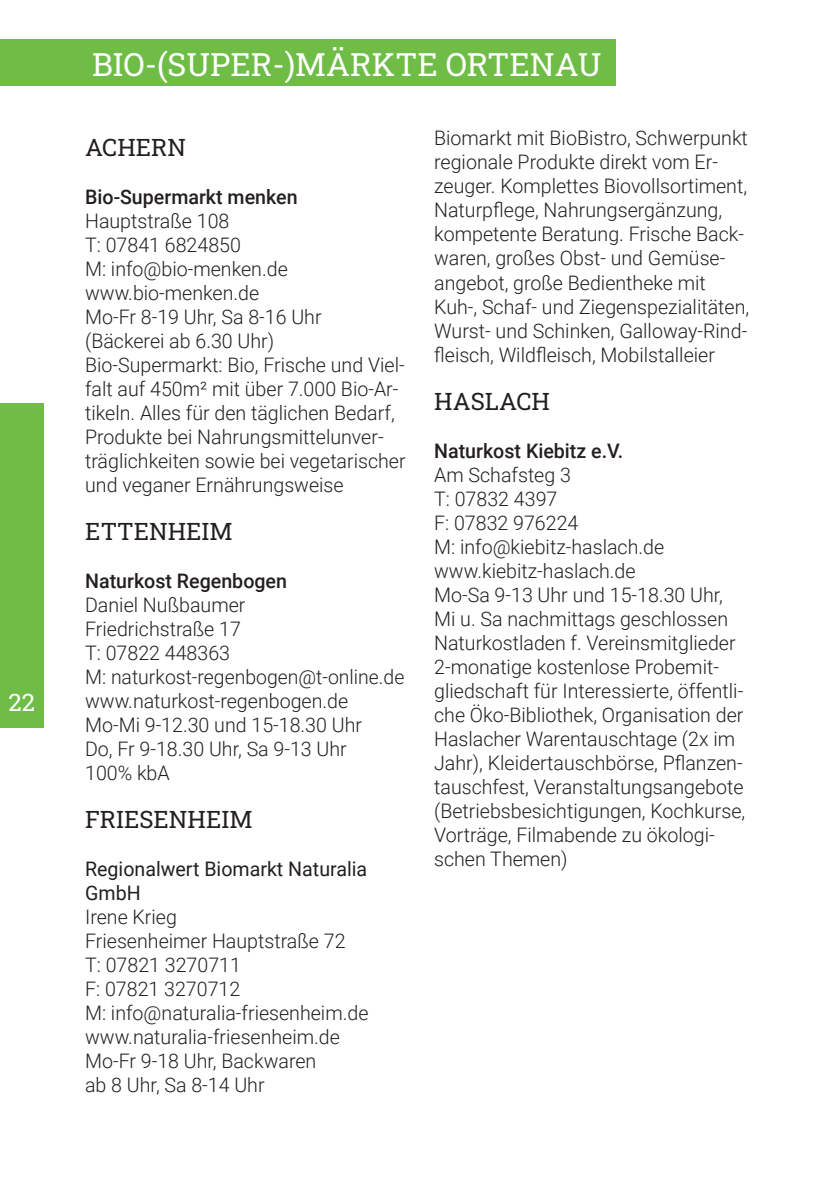
<style>
.page{position:relative;width:840px;height:1191px;background:#fff}
.page>*{position:absolute;margin:0;border:0;box-sizing:border-box;transform-origin:0 0}
.t1{font:32px "Roboto Slab";color:#fff}
.t2{font:24px "Roboto Slab";color:#231f20}
.t3{font:24px "Roboto Slab";color:#fff}
.t4{font:300 20px/24px "Roboto";color:#231f20}
.t5{font:500 20px "Roboto";color:#231f20}
.t6{font:20px/24px "Roboto";color:#231f20}
</style>
<div class="page">
<div style="left:0;top:403px;width:44px;height:324px;background:#6fbd46"></div>
<div style="left:0;top:40px;width:615px;height:46px;background:#6fbd46"></div>
<p class="t3" style="left:9px;top:691px;width:28px">22</p>
<h1 class="t1" style="left:92px;top:51px;width:510px">BIO-(SUPER-)MÄRKTE ORTENAU</h1>
<p class="t2" style="left:85px;top:136px;width:102px">ACHERN</p>
<p class="t5" style="left:85px;top:188px;width:214px">Bio-Supermarkt menken</p>
<p class="t4" style="left:85px;top:208px;width:322px">Hauptstraße 108<br>T: 07841 6824850<br>M: info@bio-menken.de www.bio-menken.de<br>Mo-Fr 8-19 Uhr, Sa 8-16 Uhr (Bäckerei ab 6.30 Uhr)<br>Bio-Supermarkt: Bio, Frische und Viel&shy;falt auf 450m² mit über 7.000 Bio-Ar&shy;tikeln. Alles für den täglichen Bedarf,<br>Produkte bei Nahrungsmittelunver&shy;träglichkeiten sowie bei vegetarischer und veganer Ernährungsweise</p>
<p class="t2" style="left:85px;top:520px;width:149px">ETTENHEIM</p>
<p class="t5" style="left:85px;top:572px;width:203px">Naturkost Regenbogen</p>
<p class="t4" style="left:85px;top:594px;width:320px">Daniel Nußbaumer<br>Friedrichstraße 17<br>T: 07822 448363<br>M: naturkost-regenbogen@t-online.de www.naturkost-regenbogen.de<br>Mo-Mi 9-12.30 und 15-18.30 Uhr<br>Do, Fr 9-18.30 Uhr, Sa 9-13 Uhr<br>100% kbA</p>
<p class="t2" style="left:85px;top:808px;width:169px">FRIESENHEIM</p>
<p class="t6" style="left:85px;top:858px;width:283px">Regionalwert Biomarkt Naturalia<br>GmbH</p>
<p class="t4" style="left:85px;top:906px;width:285px">Irene Krieg<br>Friesenheimer Hauptstraße 72<br>T: 07821 3270711<br>F: 07821 3270712<br>M: info@naturalia-friesenheim.de www.naturalia-friesenheim.de<br>Mo-Fr 9-18 Uhr, Backwaren<br>ab 8 Uhr, Sa 8-14 Uhr</p>
<p class="t4" style="left:434px;top:126px;width:316px">Biomarkt mit BioBistro, Schwerpunkt regionale Produkte direkt vom Er&shy;zeuger. Komplettes Biovollsortiment, Naturplege, Nahrungsergänzung, kompetente Beratung. Frische Back&shy;waren, großes Obst- und Gemüse&shy;angebot, große Bedientheke mit Kuh-, Schaf- und Ziegenspezialitäten, Wurst- und Schinken, Galloway-Rind&shy;leisch, Wildleisch, Mobilstalleier</p>
<p class="t2" style="left:434px;top:390px;width:117px">HASLACH</p>
<p class="t5" style="left:434px;top:441px;width:190px">Naturkost Kiebitz e.V.</p>
<p class="t4" style="left:434px;top:464px;width:312px">Am Schafsteg 3<br>T: 07832 4397<br>F: 07832 976224<br>M: info@kiebitz-haslach.de www.kiebitz-haslach.de<br>Mo-Sa 9-13 Uhr und 15-18.30 Uhr,<br>Mi u. Sa nachmittags geschlossen<br>Naturkostladen f. Vereinsmitglieder<br>2-monatige kostenlose Probemit&shy;gliedschaft für Interessierte, öffentli&shy;che Öko-Bibliothek, Organisation der<br>Haslacher Warentauschtage (2x im<br>Jahr), Kleidertauschbörse, Planzen&shy;tauschfest, Veranstaltungsangebote (Betriebsbesichtigungen, Kochkurse,<br>Vorträge, Filmabende zu ökologi&shy;schen Themen)</p>
</div>
